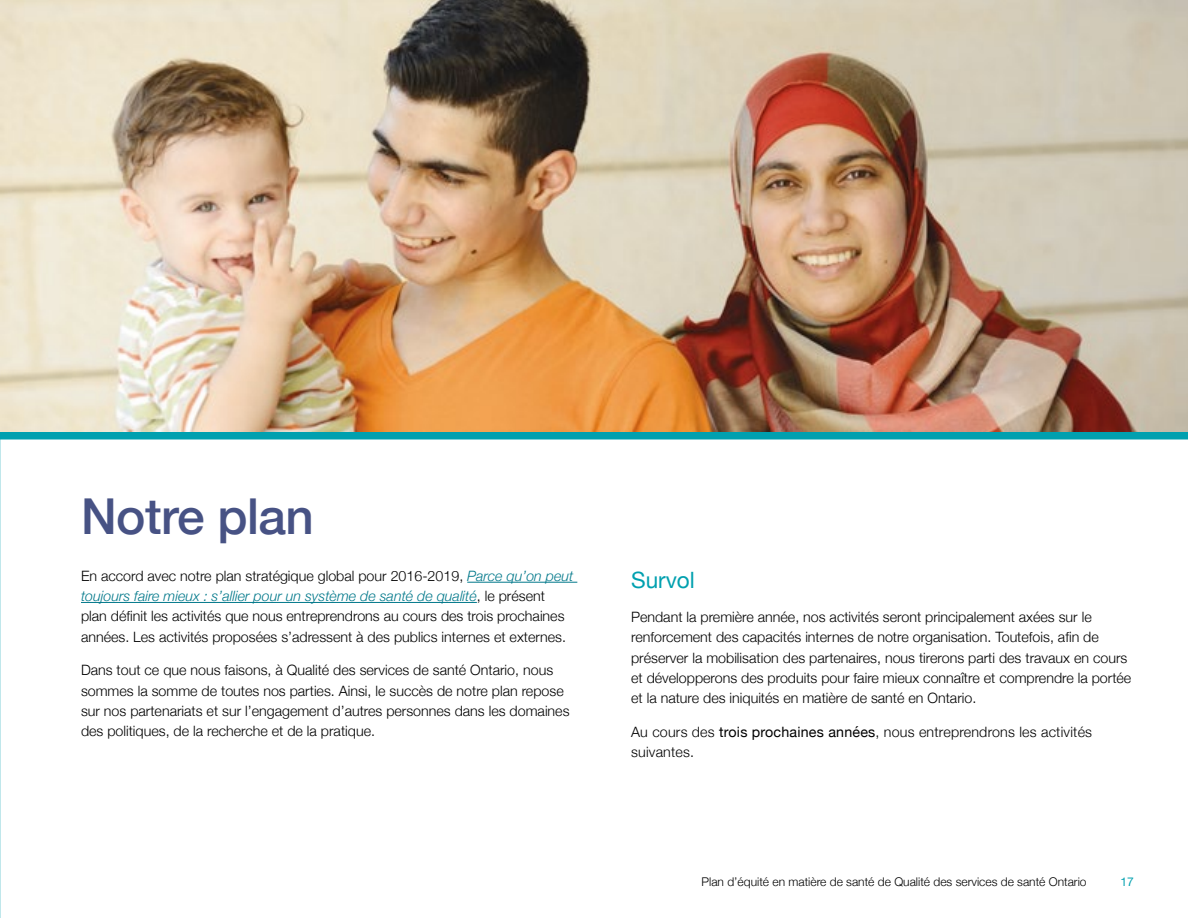
<style>
.page{position:relative;width:1188px;height:918px;background:#fff}
.page>*{position:absolute;margin:0;border:0;box-sizing:border-box;transform-origin:0 0}
.Headline_Purple{font:500 49.5px "Helvetica Neue";letter-spacing:-.01em;color:#475284}
.Body_copy{font:22.5px "Helvetica Neue";color:#00a0af}
.Body_copy-2{font:300 14.25px/20.2px "Helvetica Neue";color:#000}
.t1{font:300 12px "Helvetica Neue";color:#000}
.t2{font:12px "Helvetica Neue";color:#00a0af}
.s1{font-style:italic;color:#00788a}
.s2{font-weight:400}
</style>
<div class="page">
<hr style="left:467px;top:582px;width:110px;height:1px;background:#00788a">
<hr style="left:81px;top:602px;width:396px;height:1px;background:#00788a">
<img style="left:0;top:0;width:1188px;height:432px">
<div style="left:0;top:432px;width:1188px;height:8px;background:#00a0af"></div>
<p class="Headline_Purple" style="left:81px;top:477px;width:235px">Notre plan</p>
<p class="Body_copy-2" style="left:81px;top:565px;width:494px">En accord avec notre plan stratégique global pour 2016-2019, <span class="s1">Parce qu’on peut toujours faire mieux : s’allier pour un système de santé de qualité</span>, le présent plan définit les activités que nous entreprendrons au cours des trois prochaines années. Les activités proposées s’adressent à des publics internes et externes.</p>
<p class="Body_copy-2" style="left:81px;top:659px;width:490px">Dans tout ce que nous faisons, à Qualité des services de santé Ontario, nous sommes la somme de toutes nos parties. Ainsi, le succès de notre plan repose sur nos partenariats et sur l’engagement d’autres personnes dans les domaines des politiques, de la recherche et de la pratique.</p>
<p class="Body_copy" style="left:631px;top:564px;width:65px">Survol</p>
<p class="Body_copy-2" style="left:631px;top:606px;width:502px">Pendant la première année, nos activités seront principalement axées sur le renforcement des capacités internes de notre organisation. Toutefois, afin de préserver la mobilisation des partenaires, nous tirerons parti des travaux en cours et développerons des produits pour faire mieux connaître et comprendre la portée et la nature des iniquités en matière de santé en Ontario.</p>
<p class="Body_copy-2" style="left:631px;top:721px;width:463px">Au cours des <span class="s2">trois prochaines années</span>, nous entreprendrons les activités suivantes.</p>
<p class="t1" style="left:702px;top:872px;width:386px">Plan d’équité en matière de santé de Qualité des services de santé Ontario</p>
<p class="t2" style="left:1121px;top:873px;width:15px">17</p>
</div>
